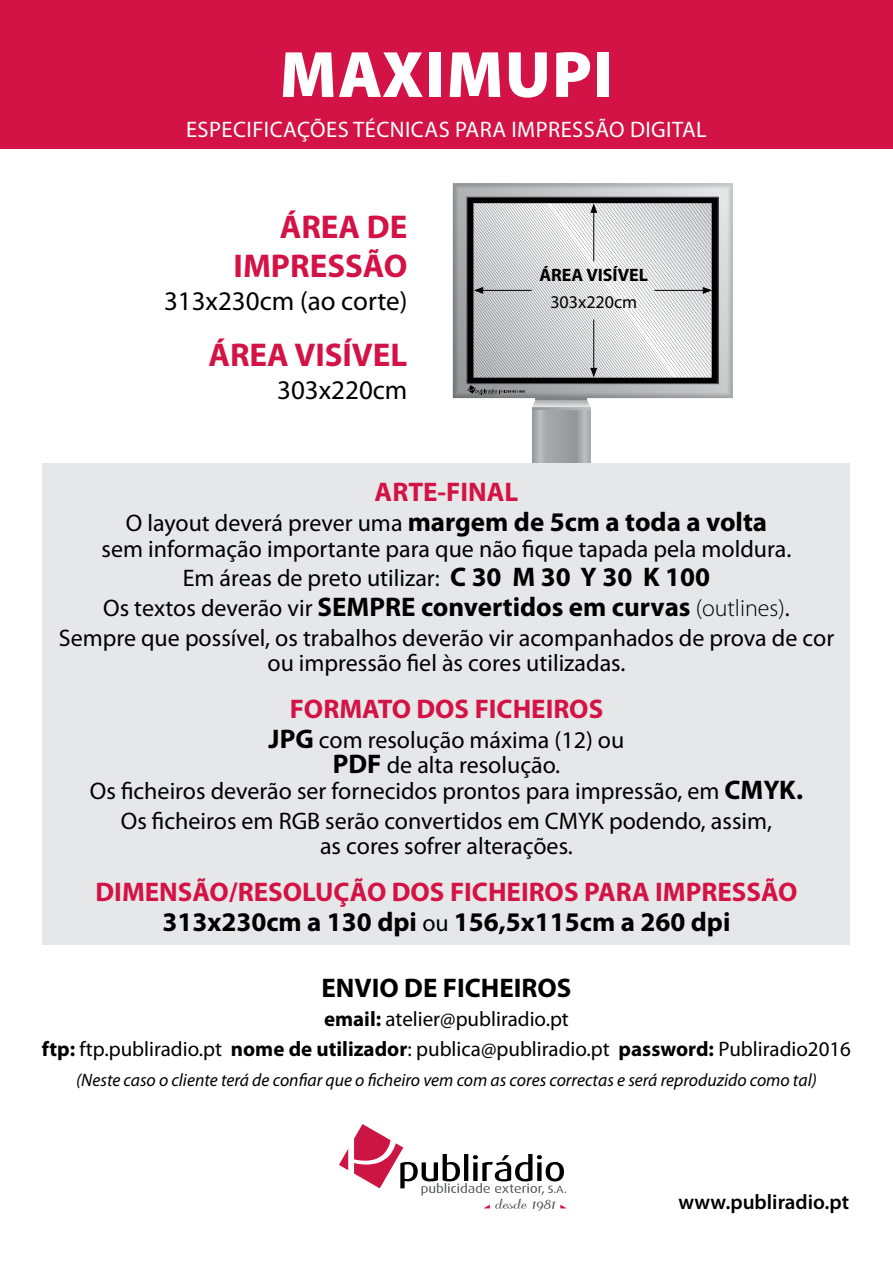
<style>
.page{position:relative;width:893px;height:1263px;background:#fff}
.page>*{position:absolute;margin:0;border:0;box-sizing:border-box;transform-origin:0 0}
.t1{font:900 66px "Myriad Pro";letter-spacing:.02em;color:#fff}
.t2{font:700 33px/39.6px "Myriad Pro";color:#d31245;text-align:right}
.t3{font:700 27px/29.7px "Myriad Pro";color:#d31245;text-align:center}
.t4{font:700 27px "Myriad Pro";color:#000}
.t5{font:27px "Myriad Pro";color:#000}
.t6{font:24px/25.5px "Myriad Pro";color:#000;text-align:center}
.t7{font:22.5px "Myriad Pro";letter-spacing:.02em;color:#fff}
.t8{font:21px/29.7px "Myriad Pro";color:#000;text-align:center}
.t9{font:600 21px "Myriad Pro";color:#000}
.t10{font:italic 18px "Myriad Pro";color:#000}
.t11{font:700 18px "Myriad Pro";color:#000}
.t12{font:18px "Myriad Pro";color:#000}
.s1{font-weight:700;font-size:27px}
.s2{font-weight:400;font-size:24px}
.s3{font-weight:300;font-size:24px}
.s4{color:#000}
.s5{font-weight:400;font-size:24px;color:#000}
.s6{font-weight:700}
</style>
<div class="page">
<svg style="left:339px;top:1124px;width:228px;height:87px"></svg>
<hr style="left:535px;top:398px;width:52px;height:2px;background:#808285">
<hr style="left:574px;top:409px;width:2px;height:181px;background:#959799">
<hr style="left:573px;top:409px;width:1px;height:181px;background:#95979a">
<hr style="left:572px;top:409px;width:1px;height:181px;background:#96989b">
<hr style="left:571px;top:409px;width:1px;height:181px;background:#97999c">
<hr style="left:569px;top:409px;width:2px;height:181px;background:#989a9d">
<hr style="left:568px;top:409px;width:1px;height:181px;background:#989b9d">
<hr style="left:567px;top:409px;width:1px;height:181px;background:#999c9e">
<hr style="left:566px;top:409px;width:1px;height:181px;background:#9a9c9f">
<hr style="left:564px;top:409px;width:2px;height:181px;background:#9b9da0">
<hr style="left:563px;top:409px;width:1px;height:181px;background:#9c9ea0">
<hr style="left:562px;top:409px;width:1px;height:181px;background:#9d9fa1">
<hr style="left:561px;top:409px;width:1px;height:181px;background:#9d9fa2">
<hr style="left:559px;top:409px;width:2px;height:181px;background:#9ea0a3">
<hr style="left:558px;top:409px;width:1px;height:181px;background:#9fa1a4">
<hr style="left:557px;top:409px;width:1px;height:181px;background:#a0a2a4">
<hr style="left:556px;top:409px;width:1px;height:181px;background:#a1a3a5">
<hr style="left:554px;top:409px;width:2px;height:181px;background:#a1a3a6">
<hr style="left:553px;top:409px;width:1px;height:181px;background:#a2a4a7">
<hr style="left:552px;top:409px;width:1px;height:181px;background:#a3a5a8">
<hr style="left:551px;top:409px;width:1px;height:181px;background:#a4a6a9">
<hr style="left:549px;top:409px;width:2px;height:181px;background:#a5a7a9">
<hr style="left:548px;top:409px;width:1px;height:181px;background:#a5a8aa">
<hr style="left:547px;top:409px;width:1px;height:181px;background:#a6a8ab">
<hr style="left:532px;top:409px;width:1px;height:181px;background:#939598">
<hr style="left:533px;top:409px;width:1px;height:181px;background:#999b9e">
<hr style="left:534px;top:409px;width:1px;height:181px;background:#9d9fa2">
<hr style="left:535px;top:409px;width:1px;height:181px;background:#a3a5a8">
<hr style="left:536px;top:409px;width:1px;height:181px;background:#a7a9ac">
<hr style="left:537px;top:409px;width:1px;height:181px;background:#adafb2">
<hr style="left:538px;top:409px;width:1px;height:181px;background:#b1b4b6">
<hr style="left:539px;top:409px;width:1px;height:181px;background:#b8babc">
<hr style="left:540px;top:409px;width:1px;height:181px;background:#bcbec0">
<hr style="left:541px;top:409px;width:1px;height:181px;background:#b9bbbd">
<hr style="left:542px;top:409px;width:1px;height:181px;background:#b5b7ba">
<hr style="left:543px;top:409px;width:1px;height:181px;background:#b1b3b5">
<hr style="left:544px;top:409px;width:1px;height:181px;background:#adafb2">
<hr style="left:545px;top:409px;width:1px;height:181px;background:#a9abad">
<hr style="left:546px;top:409px;width:1px;height:181px;background:#a7a9ac">
<hr style="left:576px;top:409px;width:1px;height:181px;background:#939598">
<hr style="left:577px;top:409px;width:1px;height:181px;background:#97999c">
<hr style="left:578px;top:409px;width:1px;height:181px;background:#9d9fa2">
<hr style="left:579px;top:409px;width:1px;height:181px;background:#a3a5a8">
<hr style="left:580px;top:409px;width:1px;height:181px;background:#a7a9ac">
<hr style="left:581px;top:409px;width:1px;height:181px;background:#abadb0">
<hr style="left:582px;top:409px;width:1px;height:181px;background:#b1b4b6">
<hr style="left:583px;top:409px;width:1px;height:181px;background:#b6b8ba">
<hr style="left:584px;top:409px;width:1px;height:181px;background:#bcbec0">
<hr style="left:585px;top:409px;width:1px;height:181px;background:#babcbe">
<hr style="left:586px;top:409px;width:1px;height:181px;background:#b5b7ba">
<hr style="left:587px;top:409px;width:1px;height:181px;background:#b2b4b7">
<hr style="left:588px;top:409px;width:1px;height:181px;background:#adafb2">
<hr style="left:589px;top:409px;width:1px;height:181px;background:#aaacaf">
<hr style="left:590px;top:409px;width:1px;height:181px;background:#a7a9ac">
<svg style="left:532px;top:408px;width:58px;height:2px"></svg>
<hr style="left:535px;top:400px;width:52px;height:1px;background:#858789">
<hr style="left:535px;top:401px;width:53px;height:1px;background:#939598">
<hr style="left:534px;top:402px;width:54px;height:1px;background:#9d9fa2">
<hr style="left:534px;top:403px;width:55px;height:1px;background:#adafb1">
<hr style="left:533px;top:404px;width:56px;height:1px;background:#bcbec1">
<hr style="left:533px;top:405px;width:57px;height:1px;background:#c7c9cb">
<hr style="left:532px;top:406px;width:58px;height:1px;background:#d7d8da">
<hr style="left:532px;top:407px;width:58px;height:1px;background:#dcdedf">
<div style="left:43px;top:463px;width:807px;height:482px;background:#e6e7e8"></div>
<div style="left:0;top:0;width:893px;height:149px;background:#d31245"></div>
<svg style="left:453px;top:183px;width:280px;height:215px;background:#b7b8b9"></svg>
<h1 class="t1" style="left:280px;top:37px;width:335px">MAXIMUPI</h1>
<p class="t7" style="left:186px;top:117px;width:522px">ESPECIFICAÇÕES TÉCNICAS PARA IMPRESSÃO DIGITAL</p>
<h2 class="t2" style="left:234px;top:207px;width:175px">ÁREA DE<br>IMPRESSÃO</h2>
<p class="t5" style="left:164px;top:286px;width:245px">313x230cm (ao corte)</p>
<h2 class="t2" style="left:208px;top:336px;width:201px">ÁREA VISÍVEL</h2>
<p class="t5" style="left:277px;top:375px;width:132px">303x220cm</p>
<p class="t11" style="left:539px;top:265px;width:110px">ÁREA VISÍVEL</p>
<p class="t12" style="left:550px;top:292px;width:88px">303x220cm</p>
<p class="t3" style="left:375px;top:478px;width:145px">ARTE-FINAL</p>
<p class="t6" style="left:102px;top:511px;width:691px">O layout deverá prever uma <span class="s1">margem de 5cm a toda a volta<br></span>sem informação importante para que não fique tapada pela moldura.</p>
<p class="t6" style="left:183px;top:566px;width:529px">Em áreas de preto utilizar: <span class="s1">C 30 M 30 Y 30 K 100</span></p>
<p class="t4" style="left:103px;top:592px;width:688px"><span class="s2">Os textos deverão vir</span> SEMPRE convertidos em curvas <span class="s3">(outlines)</span><span class="s2">.</span></p>
<p class="t6" style="left:59px;top:626px;width:777px">Sempre que possível, os trabalhos deverão vir acompanhados de prova de cor ou impressão fiel às cores utilizadas.</p>
<p class="t3" style="left:290px;top:695px;width:315px">FORMATO DOS FICHEIROS</p>
<p class="t6" style="left:90px;top:728px;width:715px"><span class="s1">JPG</span> com resolução máxima (12) ou<br><span class="s1">PDF</span> de alta resolução.<br>Os ficheiros deverão ser fornecidos prontos para impressão, em <span class="s1">CMYK.</span></p>
<p class="t6" style="left:121px;top:808px;width:653px">Os ficheiros em RGB serão convertidos em CMYK podendo, assim, as cores sofrer alterações.</p>
<p class="t3" style="left:96px;top:877px;width:703px">DIMENSÃO/RESOLUÇÃO DOS FICHEIROS PARA IMPRESSÃO<br><span class="s4">313x230cm a 130 dpi</span> <span class="s5">ou</span> <span class="s4">156,5x115cm a 260 dpi</span></p>
<p class="t4" style="left:321px;top:972px;width:251px">ENVIO DE FICHEIROS</p>
<p class="t8" style="left:42px;top:1005px;width:811px"><span class="s6">email:</span> atelier@publiradio.pt<br><span class="s6">ftp:</span> ftp.publiradio.pt <span class="s6">nome de utilizador</span>: publica@publiradio.pt <span class="s6">password:</span> Publiradio2016</p>
<p class="t10" style="left:76px;top:1070px;width:742px">(Neste caso o cliente terá de confiar que o ficheiro vem com as cores correctas e será reproduzido como tal)</p>
<p class="t9" style="left:678px;top:1190px;width:172px">www.publiradio.pt</p>
</div>
